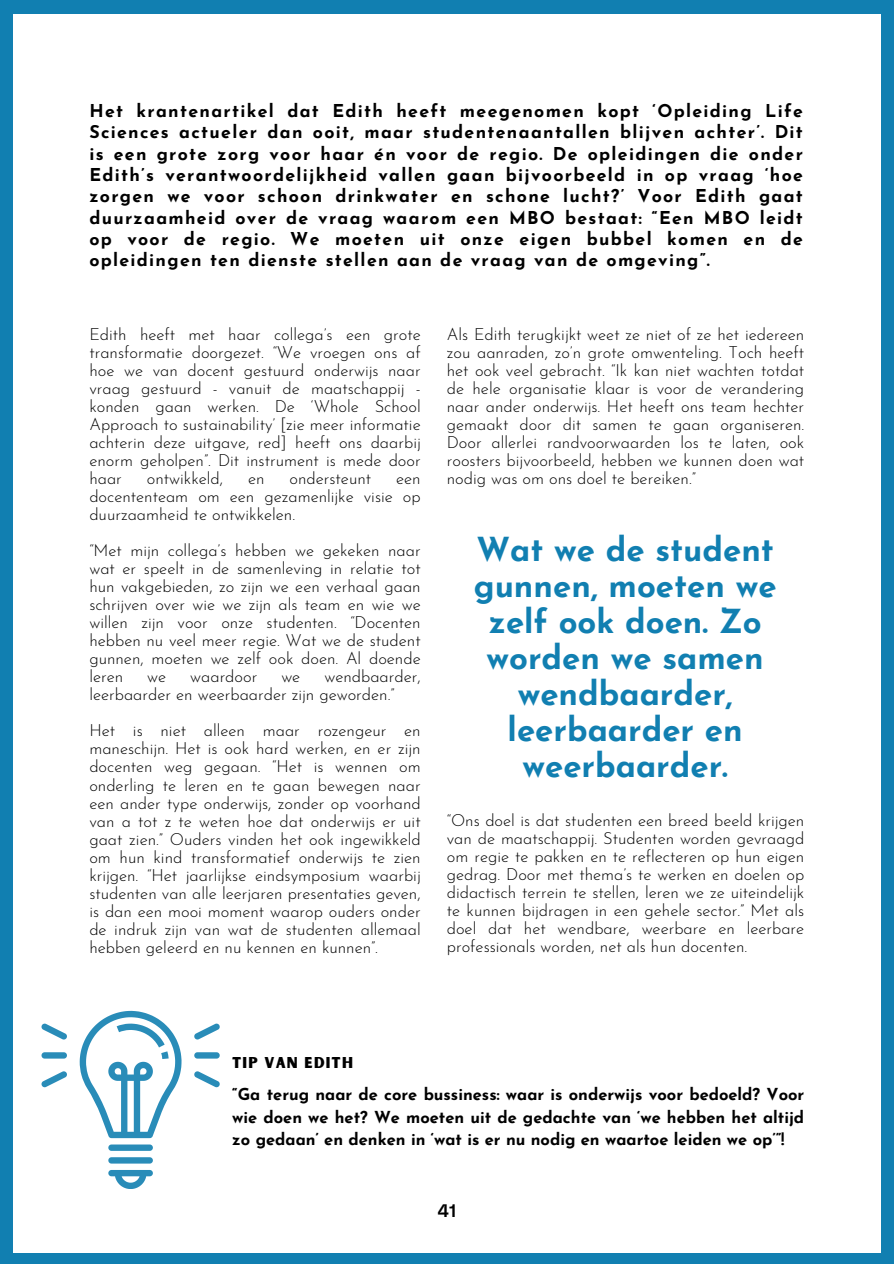
<style>
.page{position:relative;width:894px;height:1264px;background:#fff}
.page>*{position:absolute;margin:0;border:0;box-sizing:border-box;transform-origin:0 0}
.t1{font:700 33px/36px "Josefin Sans";color:#117fb1;text-align:center}
.t2{font:18px "Poly Sans Median";color:#000}
.t3{font:700 17.7px/21.3px "Josefin Sans";letter-spacing:.075em;color:#000;text-align:justify}
.t4{font:300 16.5px/18px "Josefin Sans";color:#000;text-align:justify}
.t5{font:700 16.5px/22.5px "Josefin Sans";color:#000;text-align:justify}
.t6{font:15px "Sunborn Sans One";letter-spacing:.075em;color:#000}
</style>
<div class="page">
<div style="left:0;top:0;width:893px;height:1263px;background:#117fb1"></div>
<div style="left:13px;top:14px;width:867px;height:1238px;background:#fff"></div>
<svg style="left:80px;top:1010px;width:101px;height:128px"></svg>
<svg style="left:108px;top:1144px;width:45px;height:6px"></svg>
<svg style="left:108px;top:1157px;width:45px;height:6px"></svg>
<svg style="left:108px;top:1170px;width:45px;height:18px"></svg>
<svg style="left:194px;top:1052px;width:26px;height:6px"></svg>
<svg style="left:194px;top:1071px;width:26px;height:16px"></svg>
<svg style="left:194px;top:1023px;width:26px;height:16px"></svg>
<svg style="left:41px;top:1052px;width:26px;height:6px"></svg>
<svg style="left:41px;top:1071px;width:26px;height:16px"></svg>
<svg style="left:41px;top:1023px;width:26px;height:16px"></svg>
<h2 class="t3" style="left:89px;top:102px;width:715px">Het krantenartikel dat Edith heeft meegenomen kopt ‘Opleiding Life Sciences actueler dan ooit, maar studentenaantallen blijven achter’. Dit is een grote zorg voor haar én voor de regio. De opleidingen die onder Edith’s verantwoordelijkheid vallen gaan bijvoorbeeld in op vraag ‘hoe zorgen we voor schoon drinkwater en schone lucht?’ Voor Edith gaat duurzaamheid over de vraag waarom een MBO bestaat: “Een MBO leidt op voor de regio. We moeten uit onze eigen bubbel komen en de opleidingen ten dienste stellen aan de vraag van de omgeving”.</h2>
<h3 class="t4" style="left:89px;top:327px;width:333px">Edith heeft met haar collega’s een grote transformatie doorgezet. “We vroegen ons af hoe we van docent gestuurd onderwijs naar vraag gestuurd - vanuit de maatschappij - konden gaan werken. De ‘Whole School Approach to sustainability’ [zie meer informatie achterin deze uitgave, red] heeft ons daarbij enorm geholpen”. Dit instrument is mede door haar</h3>
<h3 class="t4" style="left:147px;top:471px;width:78px">ontwikkeld,</h3>
<h3 class="t4" style="left:248px;top:471px;width:18px">en</h3>
<h3 class="t4" style="left:289px;top:471px;width:83px">ondersteunt</h3>
<h3 class="t4" style="left:89px;top:471px;width:333px;text-indent:307px">een docententeam om een gezamenlijke visie op duurzaamheid te ontwikkelen.</h3>
<h3 class="t4" style="left:89px;top:543px;width:333px">“Met mijn collega’s hebben we gekeken naar wat er speelt in de samenleving in relatie tot hun vakgebieden, zo zijn we een verhaal gaan schrijven over wie we zijn als team en wie we willen zijn voor onze studenten. “Docenten hebben nu veel meer regie. Wat we de student gunnen, moeten we zelf ook doen. Al doende leren</h3>
<h3 class="t4" style="left:89px;top:669px;width:333px;text-indent:235px">wendbaarder, leerbaarder en weerbaarder zijn geworden.”</h3>
<h3 class="t4" style="left:89px;top:723px;width:333px">Het is niet alleen maar rozengeur en maneschijn. Het is ook hard werken, en er zijn docenten weg gegaan. “Het is wennen om onderling te leren en te gaan bewegen naar een ander type onderwijs, zonder op voorhand van a tot z te weten hoe dat onderwijs er uit gaat zien.” Ouders vinden het ook ingewikkeld om hun kind transformatief onderwijs te zien krijgen. “Het jaarlijkse eindsymposium waarbij studenten van alle leerjaren presentaties geven, is dan een mooi moment waarop ouders onder de indruk zijn van wat de studenten allemaal hebben geleerd en nu kennen en kunnen”.</h3>
<h3 class="t4" style="left:147px;top:669px;width:20px">we</h3>
<h3 class="t4" style="left:190px;top:669px;width:69px">waardoor</h3>
<h3 class="t4" style="left:281px;top:669px;width:20px">we</h3>
<h3 class="t4" style="left:446px;top:327px;width:359px">Als Edith terugkijkt weet ze niet of ze het iedereen zou aanraden, zo’n grote omwenteling. Toch heeft het ook veel gebracht. “Ik kan niet wachten totdat de hele organisatie klaar is voor de verandering naar ander onderwijs. Het heeft ons team hechter gemaakt door dit samen te gaan organiseren.<br>Door allerlei randvoorwaarden los te laten, ook roosters bijvoorbeeld, hebben we kunnen doen wat nodig was om ons doel te bereiken.”</h3>
<p class="t1" style="left:473px;top:534px;width:304px">Wat we de student gunnen, moeten we zelf ook doen. Zo worden we samen wendbaarder, leerbaarder en weerbaarder.</p>
<h3 class="t4" style="left:446px;top:813px;width:359px">“Ons doel is dat studenten een breed beeld krijgen van de maatschappij. Studenten worden gevraagd om regie te pakken en te reflecteren op hun eigen gedrag. Door met thema’s te werken en doelen op didactisch terrein te stellen, leren we ze uiteindelijk te kunnen bijdragen in een gehele sector.” Met als doel dat het wendbare, weerbare en leerbare professionals worden, net als hun docenten.</h3>
<h1 class="t6" style="left:232px;top:1053px;width:122px">TIP VAN EDITH</h1>
<p class="t5" style="left:232px;top:1084px;width:573px">“Ga terug naar de core bussiness: waar is onderwijs voor bedoeld? Voor wie doen we het? We moeten uit de gedachte van ‘we hebben het altijd zo gedaan’ en denken in ‘wat is er nu nodig en waartoe leiden we op’”!</p>
<h2 class="t2" style="left:437px;top:1202px;width:21px">41</h2>
</div>
